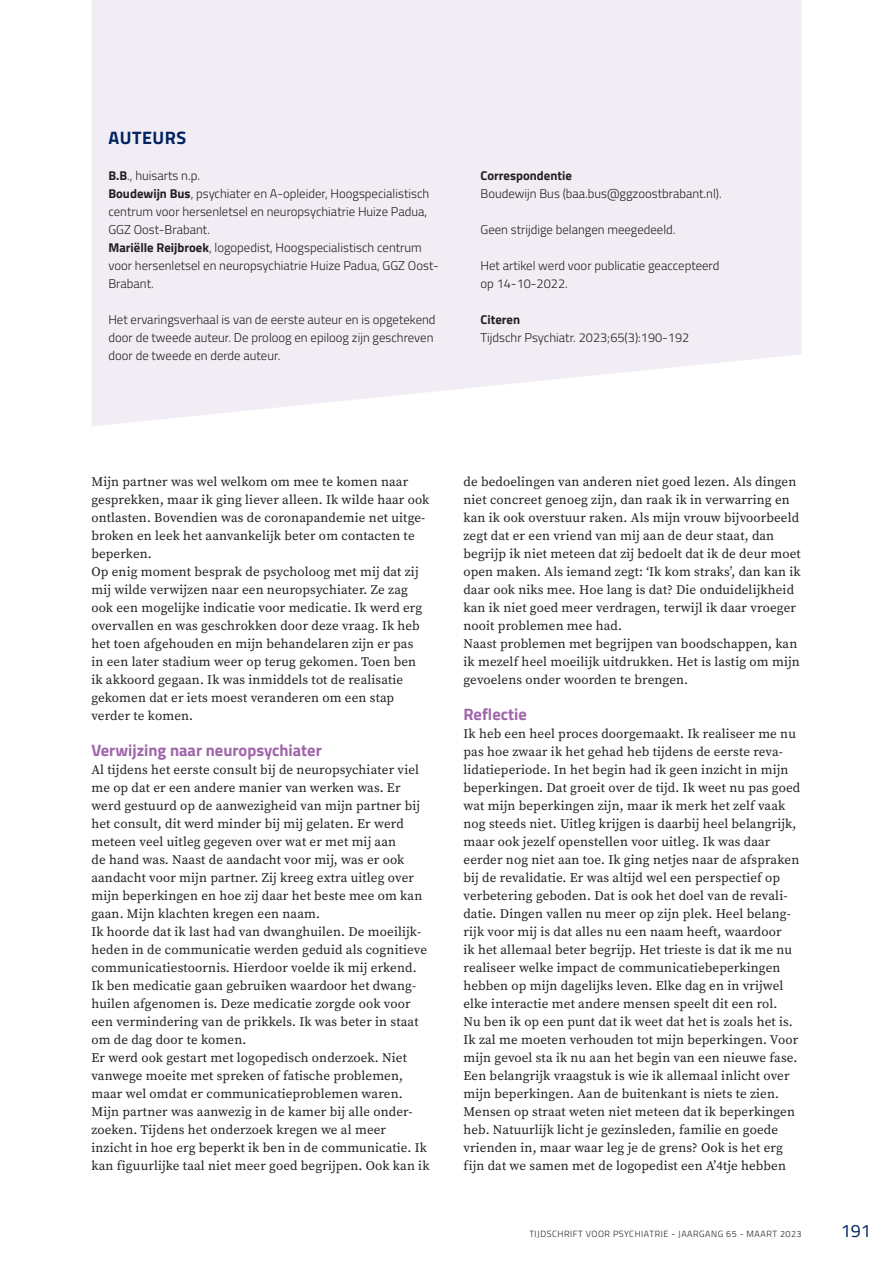
<style>
.page{position:relative;width:893px;height:1263px;background:#fff}
.page>*{position:absolute;margin:0;border:0;box-sizing:border-box;transform-origin:0 0}
.k4{font:700 18px "Titillium Web";letter-spacing:.03em;color:#002361}
.t1{font:18px "Titillium Web";color:#002361}
.k2{font:700 16.5px "Titillium Web";color:#a065aa}
.standaard{font:13.2px/18px "Source Serif Variable";letter-spacing:.01em;color:#231f20}
.auteurs{font:300 12.75px/18px "Titillium Web";color:#231f20}
.auteurs-2{font:700 12.75px "Titillium Web";color:#231f20}
.t2{font:300 9px "Titillium Web";letter-spacing:.06em;color:#231f20}
.s1{font-weight:700}
</style>
<div class="page">
<svg style="left:91px;top:0;width:710px;height:426px;background:#f3edf4"></svg>
<p class="k4" style="left:109px;top:124px;width:79px">AUTEURS</p>
<p class="auteurs" style="left:108px;top:166px;width:93px"><span class="s1">B.B</span>., huisarts n.p.</p>
<p class="auteurs" style="left:108px;top:184px;width:322px"><span class="s1">Boudewijn Bus</span>, psychiater en A-opleider, Hoogspecialistisch centrum voor hersenletsel en neuropsychiatrie Huize Padua,<br>GGZ Oost-Brabant.</p>
<p class="auteurs" style="left:108px;top:238px;width:332px"><span class="s1">Mariëlle Reijbroek</span>, logopedist, Hoogspecialistisch centrum voor hersenletsel en neuropsychiatrie Huize Padua, GGZ Oost-<br>Brabant.</p>
<p class="auteurs" style="left:108px;top:310px;width:329px">Het ervaringsverhaal is van de eerste auteur en is opgetekend door de tweede auteur. De proloog en epiloog zijn geschreven door de tweede en derde auteur.</p>
<p class="auteurs-2" style="left:480px;top:166px;width:93px">Correspondentie</p>
<p class="auteurs" style="left:480px;top:184px;width:243px">Boudewijn Bus (baa.bus@ggzoostbrabant.nl).</p>
<p class="auteurs" style="left:480px;top:220px;width:196px">Geen strijdige belangen meegedeeld.</p>
<p class="auteurs" style="left:480px;top:256px;width:240px">Het artikel werd voor publicatie geaccepteerd op 14-10-2022.</p>
<p class="auteurs-2" style="left:480px;top:310px;width:41px">Citeren</p>
<p class="auteurs" style="left:480px;top:328px;width:210px">Tijdschr Psychiatr. 2023;65(3):190-192</p>
<p class="standaard" style="left:91px;top:473px;width:340px">Mijn partner was wel welkom om mee te komen naar gesprekken, maar ik ging liever alleen. Ik wilde haar ook ontlasten. Bovendien was de coronapandemie net uitge&shy;broken en leek het aanvankelijk beter om contacten te beperken.</p>
<p class="standaard" style="left:91px;top:563px;width:332px">Op enig moment besprak de psycholoog met mij dat zij mij wilde verwijzen naar een neuropsychiater. Ze zag ook een mogelijke indicatie voor medicatie. Ik werd erg overvallen en was geschrokken door deze vraag. Ik heb het toen afgehouden en mijn behandelaren zijn er pas in een later stadium weer op terug gekomen. Toen ben ik akkoord gegaan. Ik was inmiddels tot de realisatie gekomen dat er iets moest veranderen om een stap verder te komen.</p>
<p class="k2" style="left:91px;top:738px;width:232px">Verwijzing naar neuropsychiater</p>
<p class="standaard" style="left:91px;top:761px;width:332px">Al tijdens het eerste consult bij de neuropsychiater viel me op dat er een andere manier van werken was. Er werd gestuurd op de aanwezigheid van mijn partner bij het consult, dit werd minder bij mij gelaten. Er werd meteen veel uitleg gegeven over wat er met mij aan<br>de hand was. Naast de aandacht voor mij, was er ook aandacht voor mijn partner. Zij kreeg extra uitleg over mijn beperkingen en hoe zij daar het beste mee om kan gaan. Mijn klachten kregen een naam.</p>
<p class="standaard" style="left:91px;top:923px;width:337px">Ik hoorde dat ik last had van dwanghuilen. De moeilijk&shy;heden in de communicatie werden geduid als cognitieve communicatiestoornis. Hierdoor voelde ik mij erkend.<br>Ik ben medicatie gaan gebruiken waardoor het dwang&shy;huilen afgenomen is. Deze medicatie zorgde ook voor een vermindering van de prikkels. Ik was beter in staat om de dag door te komen.</p>
<p class="standaard" style="left:91px;top:1049px;width:340px">Er werd ook gestart met logopedisch onderzoek. Niet vanwege moeite met spreken of fatische problemen, maar wel omdat er communicatieproblemen waren.<br>Mijn partner was aanwezig in de kamer bij alle onder&shy;zoeken. Tijdens het onderzoek kregen we al meer inzicht in hoe erg beperkt ik ben in de communicatie. Ik kan figuurlijke taal niet meer goed begrijpen. Ook kan ik</p>
<p class="standaard" style="left:463px;top:473px;width:339px">de bedoelingen van anderen niet goed lezen. Als dingen niet concreet genoeg zijn, dan raak ik in verwarring en kan ik ook overstuur raken. Als mijn vrouw bijvoorbeeld zegt dat er een vriend van mij aan de deur staat, dan begrijp ik niet meteen dat zij bedoelt dat ik de deur moet open maken. Als iemand zegt: ‘Ik kom straks’, dan kan ik daar ook niks mee. Hoe lang is dat? Die onduidelijkheid kan ik niet goed meer verdragen, terwijl ik daar vroeger nooit problemen mee had.</p>
<p class="standaard" style="left:463px;top:635px;width:338px">Naast problemen met begrijpen van boodschappen, kan ik mezelf heel moeilijk uitdrukken. Het is lastig om mijn gevoelens onder woorden te brengen.</p>
<p class="k2" style="left:463px;top:702px;width:65px">Reflectie</p>
<p class="standaard" style="left:463px;top:725px;width:338px">Ik heb een heel proces doorgemaakt. Ik realiseer me nu pas hoe zwaar ik het gehad heb tijdens de eerste reva&shy;lidatieperiode. In het begin had ik geen inzicht in mijn beperkingen. Dat groeit over de tijd. Ik weet nu pas goed wat mijn beperkingen zijn, maar ik merk het zelf vaak nog steeds niet. Uitleg krijgen is daarbij heel belangrijk, maar ook jezelf openstellen voor uitleg. Ik was daar eerder nog niet aan toe. Ik ging netjes naar de afspraken bij de revalidatie. Er was altijd wel een perspectief op verbetering geboden. Dat is ook het doel van de revali&shy;datie. Dingen vallen nu meer op zijn plek. Heel belang&shy;rijk voor mij is dat alles nu een naam heeft, waardoor<br>ik het allemaal beter begrijp. Het trieste is dat ik me nu realiseer welke impact de communicatiebeperkingen hebben op mijn dagelijks leven. Elke dag en in vrijwel elke interactie met andere mensen speelt dit een rol.</p>
<p class="standaard" style="left:463px;top:1013px;width:336px">Nu ben ik op een punt dat ik weet dat het is zoals het is.<br>Ik zal me moeten verhouden tot mijn beperkingen. Voor mijn gevoel sta ik nu aan het begin van een nieuwe fase.</p>
<p class="standaard" style="left:463px;top:1067px;width:333px">Een belangrijk vraagstuk is wie ik allemaal inlicht over mijn beperkingen. Aan de buitenkant is niets te zien.<br>Mensen op straat weten niet meteen dat ik beperkingen heb. Natuurlijk licht je gezinsleden, familie en goede vrienden in, maar waar leg je de grens? Ook is het erg fijn dat we samen met de logopedist een A’4tje hebben</p>
<p class="t2" style="left:529px;top:1228px;width:274px">TIJDSCHRIFT VOOR PSYCHIATRIE - JAARGANG 65 - MAART 2023</p>
<h1 class="t1" style="left:841px;top:1218px;width:32px">191</h1>
</div>
